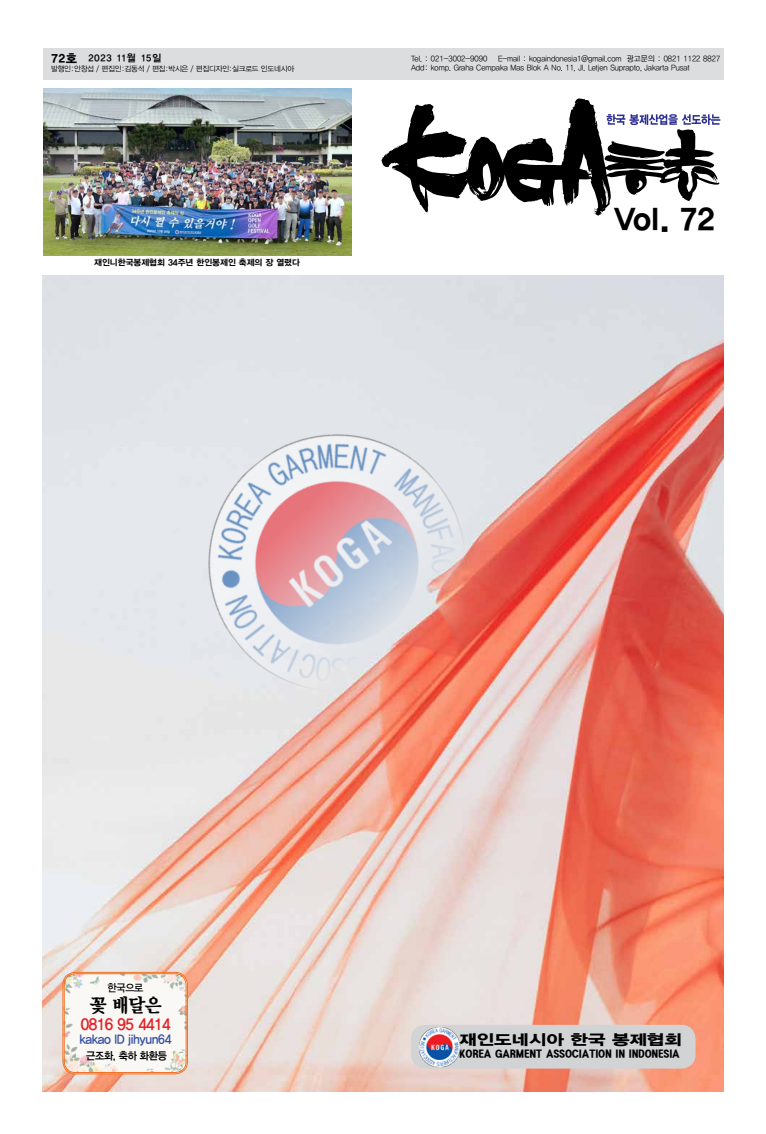
<style>
.page{position:relative;width:766px;height:1134px;background:#fff}
.page>*{position:absolute;margin:0;border:0;box-sizing:border-box;transform-origin:0 0}
.t1{font:30px "YDIYGO360";color:#000}
.t2{font:19.3px "YDIY Mj O360";color:#000;scale:.93 1}
.t3{font:16px "YDIYGO340";letter-spacing:-.03em;color:#e41f26;scale:.93 1}
.t4{font:14.5px "YDIYGO360";color:#000;scale:1.31 1}
.t5{font:12.8px "YDIYGO340";letter-spacing:-.03em;color:#3851a3;scale:.93 1}
.t6{font:10.7px "YDIYGO340";letter-spacing:-.03em;color:#000;scale:.93 1}
.t7{font:10.7px "YDIYGO330";color:#000;scale:.93 1}
.t8{font:10px "YDIYGO130 KS Cpc EUC H";color:#000}
.t9{font:9.4px "Headline R HM";letter-spacing:-.03em;color:#000;scale:.9 1}
.t10{font:8.6px "YDIYGO350";color:#000}
.t11{font:8px "YDIYGO320";color:#000;scale:.95 1}
.t12{font:7.5px "YDIYGO320";letter-spacing:-.03em;color:#000}
.s1{font-family:"YDIYGO160 KSCPC EUC H";font-size:12px}
</style>
<div class="page">
<img style="left:43px;top:275px;width:680px;height:816px">
<svg style="left:381px;top:98px;width:338px;height:118px"></svg>
<svg style="left:607px;top:141px;width:58px;height:18px"></svg>
<div style="left:43px;top:48px;width:680px;height:32px;background:#dcddde"></div>
<svg style="left:606px;top:114px;width:114px;height:11px"></svg>
<div style="left:411px;top:1025px;width:284px;height:43px;background:#d1d3d4;border-radius:14px"></div>
<img style="left:419px;top:1027px;width:41px;height:41px">
<img style="left:153px;top:376px;width:371px;height:371px">
<img style="left:63px;top:973px;width:124px;height:100px">
<div style="left:62px;top:972px;width:126px;height:102px;border:1px solid #f37121;border-radius:12px"></div>
<div style="left:64px;top:973px;width:122px;height:100px;border:1px solid #f37121;border-radius:11px"></div>
<img style="left:44px;top:89px;width:307px;height:167px">
<p class="t8" style="left:51px;top:53px;width:112px"><span class="s1">72호</span> 2023 11월 15일</p>
<p class="t11" style="left:411px;top:54px;width:82px">Tel. : 021-3002-9090</p>
<p class="t11" style="left:498px;top:54px;width:235px">E-mail : kogaindonesia1@gmail.com 광고문의 : 0821 1122 8827</p>
<p class="t12" style="left:51px;top:65px;width:244px">발행인:안창섭 / 편집인:김동석 / 편집:박시은 / 편집디자인:실크로드 인도네시아</p>
<p class="t11" style="left:411px;top:63px;width:294px">Add: komp. Graha Cempaka Mas Blok A No. 11, Jl. Letjen Suprapto, Jakarta Pusat</p>
<p class="t10" style="left:94px;top:258px;width:207px">재인니한국봉제협회 34주년 한인봉제인 축제의 장 열렸다</p>
<h1 class="t1" style="left:613px;top:201px;width:102px">Vol. 72</h1>
<h3 class="t7" style="left:107px;top:982px;width:40px">한국으로</h3>
<h2 class="t2" style="left:90px;top:995px;width:79px">꽃 배달은</h2>
<h3 class="t3" style="left:81px;top:1015px;width:98px">0816 95 4414</h3>
<h3 class="t5" style="left:80px;top:1032px;width:100px">kakao ID jihyun64</h3>
<h3 class="t6" style="left:86px;top:1049px;width:88px">근조화, 축하 화환등</h3>
<h3 class="t4" style="left:459px;top:1031px;width:171px">재인도네시아 한국 봉제협회</h3>
<p class="t9" style="left:459px;top:1049px;width:246px">KOREA GARMENT ASSOCIATION IN INDONESIA</p>
</div>
